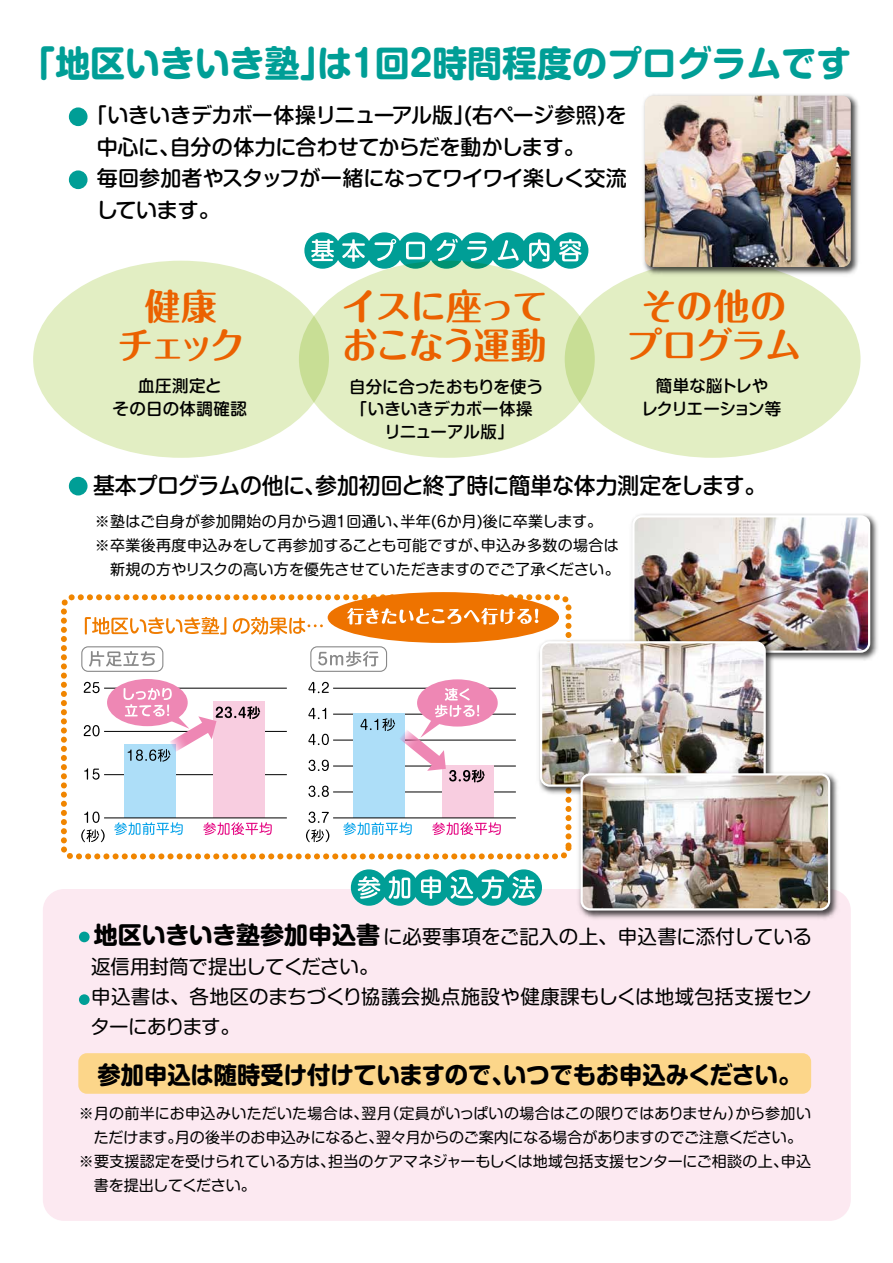
<style>
.page{position:relative;width:893px;height:1263px;background:#fff}
.page>*{position:absolute;margin:0;border:0;box-sizing:border-box;transform-origin:0 0}
.t1{font:700 36px "Shin M Go Pro";color:#009e96}
.t2{font:700 36px/39px "Maru Fo Pro";letter-spacing:-.07em;color:#eb6100}
.t3{font:700 36px/39px "Maru Fo Pro";letter-spacing:-.015em;color:#eb6100;text-align:center}
.t4{font:700 36px/39px "Maru Fo Pro";letter-spacing:-.04em;color:#eb6100;text-align:center}
.t5{font:700 24px "Shin M Go Pro";color:#000}
.t6{font:500 22.5px "Shin M Go Pro";letter-spacing:-.02em;color:#000}
.t7{font:500 21px/31.5px "Shin M Go Pro";letter-spacing:-.015em;color:#000}
.t8{font:19.5px/30px "Shin M Go Pro";color:#000}
.t9{font:500 16.5px/22.5px "Shin M Go Pro";letter-spacing:-.005em;color:#000;text-align:center}
.t10{font:500 16.5px/22.5px "Shin M Go Pro";letter-spacing:-.05em;color:#000;text-align:center}
.t11{font:500 16.5px/22.5px "Shin M Go Pro";letter-spacing:.025em;color:#000;text-align:center}
.t12{font:15px/24px "Shin M Go Pro";letter-spacing:.01em;color:#000}
</style>
<div class="page">
<svg style="left:308px;top:786px;width:21px;height:11px"></svg>
<hr style="left:333px;top:792px;width:183px;height:1px;background:#000">
<svg style="left:308px;top:760px;width:21px;height:11px"></svg>
<hr style="left:333px;top:766px;width:183px;height:1px;background:#000">
<svg style="left:308px;top:734px;width:21px;height:11px"></svg>
<hr style="left:333px;top:740px;width:183px;height:1px;background:#000">
<svg style="left:308px;top:708px;width:18px;height:11px"></svg>
<hr style="left:333px;top:714px;width:183px;height:1px;background:#000">
<svg style="left:308px;top:682px;width:21px;height:11px"></svg>
<hr style="left:333px;top:688px;width:183px;height:1px;background:#000">
<div style="left:81px;top:646px;width:82px;height:26px;border:1px solid #898989;border-radius:6px"></div>
<div style="left:33px;top:261px;width:296px;height:197px;background:#e2eec3;border-radius:50%"></div>
<div style="left:43px;top:889px;width:808px;height:332px;background:#fce9f1;border-radius:21px"></div>
<div style="left:69px;top:107px;width:19px;height:19px;background:#009e96;border-radius:50%"></div>
<div style="left:69px;top:170px;width:19px;height:19px;background:#009e96;border-radius:50%"></div>
<div style="left:304px;top:232px;width:37px;height:37px;border:15px solid #009e96;border-radius:50%"></div>
<div style="left:335px;top:232px;width:37px;height:37px;border:15px solid #009e96;border-radius:50%"></div>
<div style="left:366px;top:232px;width:37px;height:37px;border:15px solid #009e96;border-radius:50%"></div>
<div style="left:397px;top:232px;width:37px;height:37px;border:15px solid #009e96;border-radius:50%"></div>
<div style="left:428px;top:232px;width:37px;height:37px;border:15px solid #009e96;border-radius:50%"></div>
<div style="left:459px;top:232px;width:37px;height:37px;border:15px solid #009e96;border-radius:50%"></div>
<div style="left:490px;top:232px;width:36px;height:37px;border:15px solid #009e96;border-radius:50%"></div>
<div style="left:521px;top:232px;width:36px;height:37px;border:15px solid #009e96;border-radius:50%"></div>
<div style="left:552px;top:232px;width:36px;height:37px;border:15px solid #009e96;border-radius:50%"></div>
<svg style="left:311px;top:239px;width:23px;height:22px"></svg>
<svg style="left:342px;top:239px;width:23px;height:23px"></svg>
<svg style="left:375px;top:239px;width:21px;height:22px"></svg>
<svg style="left:406px;top:242px;width:19px;height:17px"></svg>
<svg style="left:437px;top:239px;width:21px;height:22px"></svg>
<svg style="left:467px;top:241px;width:20px;height:20px"></svg>
<svg style="left:498px;top:240px;width:21px;height:21px"></svg>
<svg style="left:529px;top:239px;width:20px;height:23px"></svg>
<svg style="left:559px;top:239px;width:22px;height:22px"></svg>
<div style="left:351px;top:869px;width:36px;height:37px;border:15px solid #009e96;border-radius:50%"></div>
<div style="left:382px;top:869px;width:36px;height:37px;border:15px solid #009e96;border-radius:50%"></div>
<div style="left:413px;top:869px;width:36px;height:37px;border:15px solid #009e96;border-radius:50%"></div>
<div style="left:444px;top:869px;width:36px;height:37px;border:15px solid #009e96;border-radius:50%"></div>
<div style="left:475px;top:869px;width:36px;height:37px;border:15px solid #009e96;border-radius:50%"></div>
<div style="left:506px;top:869px;width:36px;height:37px;border:15px solid #009e96;border-radius:50%"></div>
<svg style="left:358px;top:876px;width:22px;height:23px"></svg>
<svg style="left:389px;top:876px;width:21px;height:23px"></svg>
<svg style="left:421px;top:876px;width:20px;height:23px"></svg>
<svg style="left:451px;top:876px;width:22px;height:23px"></svg>
<svg style="left:482px;top:876px;width:22px;height:23px"></svg>
<svg style="left:512px;top:876px;width:23px;height:23px"></svg>
<div style="left:299px;top:261px;width:296px;height:197px;background:#e2eec3;border-radius:50%"></div>
<div style="left:565px;top:261px;width:295px;height:197px;background:#e2eec3;border-radius:50%"></div>
<div style="left:61px;top:594px;width:510px;height:265px;border:6px dashed #f08500;border-radius:9px"></div>
<div style="left:79px;top:932px;width:11px;height:10px;background:#009e96;border-radius:50%"></div>
<div style="left:79px;top:994px;width:11px;height:11px;background:#009e96;border-radius:50%"></div>
<div style="left:78px;top:1053px;width:733px;height:41px;background:#fcd68a;border-radius:9px"></div>
<div style="left:69px;top:477px;width:19px;height:18px;background:#009e96;border-radius:50%"></div>
<svg style="left:89px;top:651px;width:66px;height:16px"></svg>
<svg style="left:85px;top:617px;width:141px;height:18px"></svg>
<svg style="left:233px;top:617px;width:90px;height:18px"></svg>
<svg style="left:84px;top:811px;width:16px;height:12px"></svg>
<img style="left:632px;top:513px;width:246px;height:148px">
<img style="left:633px;top:516px;width:236px;height:136px">
<div style="left:632px;top:515px;width:238px;height:138px;border:2px solid #fff;border-radius:9px"></div>
<img style="left:639px;top:94px;width:220px;height:247px">
<img style="left:645px;top:96px;width:206px;height:171px">
<img style="left:506px;top:637px;width:273px;height:160px">
<img style="left:541px;top:642px;width:224px;height:143px">
<div style="left:540px;top:641px;width:226px;height:146px;border:2px solid #fff;border-radius:9px"></div>
<img style="left:565px;top:758px;width:275px;height:161px">
<img style="left:582px;top:774px;width:247px;height:135px">
<div style="left:580px;top:773px;width:250px;height:137px;border:2px solid #fff;border-radius:9px"></div>
<svg style="left:84px;top:768px;width:16px;height:12px"></svg>
<hr style="left:104px;top:774px;width:183px;height:1px;background:#000">
<svg style="left:84px;top:725px;width:16px;height:11px"></svg>
<hr style="left:104px;top:731px;width:183px;height:1px;background:#000">
<svg style="left:84px;top:682px;width:16px;height:11px"></svg>
<svg style="left:81px;top:829px;width:24px;height:13px"></svg>
<hr style="left:104px;top:688px;width:183px;height:1px;background:#000">
<div style="left:124px;top:745px;width:51px;height:73px;background:#addef8"></div>
<svg style="left:114px;top:822px;width:69px;height:13px"></svg>
<div style="left:213px;top:702px;width:51px;height:116px;background:#f8cde0"></div>
<svg style="left:203px;top:822px;width:69px;height:13px"></svg>
<div style="left:107px;top:679px;width:81px;height:47px;background:#ee87b4;border-radius:50%"></div>
<svg style="left:123px;top:688px;width:137px;height:74px"></svg>
<div style="left:310px;top:646px;width:77px;height:26px;border:1px solid #898989;border-radius:6px"></div>
<svg style="left:318px;top:651px;width:60px;height:15px"></svg>
<svg style="left:308px;top:811px;width:21px;height:12px"></svg>
<svg style="left:306px;top:829px;width:23px;height:13px"></svg>
<div style="left:353px;top:714px;width:51px;height:104px;background:#addef8"></div>
<svg style="left:343px;top:822px;width:69px;height:13px"></svg>
<div style="left:442px;top:765px;width:51px;height:53px;background:#f8cde0"></div>
<svg style="left:432px;top:822px;width:69px;height:13px"></svg>
<div style="left:417px;top:679px;width:81px;height:47px;background:#ee87b4;border-radius:50%"></div>
<svg style="left:360px;top:688px;width:125px;height:94px"></svg>
<div style="left:328px;top:592px;width:231px;height:51px;background:#ee7300;border-radius:50%"></div>
<svg style="left:347px;top:608px;width:191px;height:16px"></svg>
<hr style="left:104px;top:818px;width:183px;height:1px;background:#000">
<hr style="left:333px;top:818px;width:183px;height:1px;background:#000">
<h1 class="t1" style="left:20px;top:34px;width:832px">「地区いきいき塾」は1回2時間程度のプログラムです</h1>
<h3 class="t7" style="left:97px;top:97px;width:532px;text-indent:-10px">「いきいきデカボー体操リニューアル版」(右ページ参照)を中心に、自分の体力に合わせてからだを動かします。<br>毎回参加者やスタッフが一緒になってワイワイ楽しく交流しています。</h3>
<h1 class="t4" style="left:117px;top:283px;width:129px">健康<br>チェック</h1>
<h1 class="t3" style="left:626px;top:283px;width:177px">その他のプログラム</h1>
<h1 class="t2" style="left:341px;top:283px;width:208px">イスに座っておこなう運動</h1>
<p class="t11" style="left:113px;top:373px;width:136px">血圧測定と<br>その日の体調確認</p>
<p class="t10" style="left:641px;top:373px;width:141px">簡単な脳トレや<br>レクリエーション等</p>
<p class="t9" style="left:349px;top:373px;width:196px">自分に合ったおもりを使う「いきいきデカボー体操リニューアル版」</p>
<h3 class="t6" style="left:93px;top:467px;width:675px">基本プログラムの他に、参加初回と終了時に簡単な体力測定をします。</h3>
<p class="t12" style="left:95px;top:507px;width:526px">※塾はご自身が参加開始の月から週1回通い、半年(6か月)後に卒業します。※卒業後再度申込みをして再参加することも可能ですが、申込み多数の場合は　新規の方やリスクの高い方を優先させていただきますのでご了承ください。</p>
<h2 class="t5" style="left:94px;top:916px;width:288px">地区いきいき塾参加申込書</h2>
<h3 class="t8" style="left:91px;top:920px;width:723px">　　　　　　　　　　　　　　　に必要事項をご記入の上、申込書に添付している返信用封筒で提出してください。<br>申込書は、各地区のまちづくり協議会拠点施設や健康課もしくは地域包括支援センターにあります。</h3>
<h2 class="t5" style="left:98px;top:1055px;width:705px">参加申込は随時受け付けていますので、いつでもお申込みください。</h2>
<p class="t12" style="left:79px;top:1099px;width:734px">※月の前半にお申込みいただいた場合は、翌月（定員がいっぱいの場合はこの限りではありません）から参加い　ただけます。月の後半のお申込みになると、翌々月からのご案内になる場合がありますのでご注意ください。※要支援認定を受けられている方は、担当のケアマネジャーもしくは地域包括支援センターにご相談の上、申込　書を提出してください。</p>
</div>
